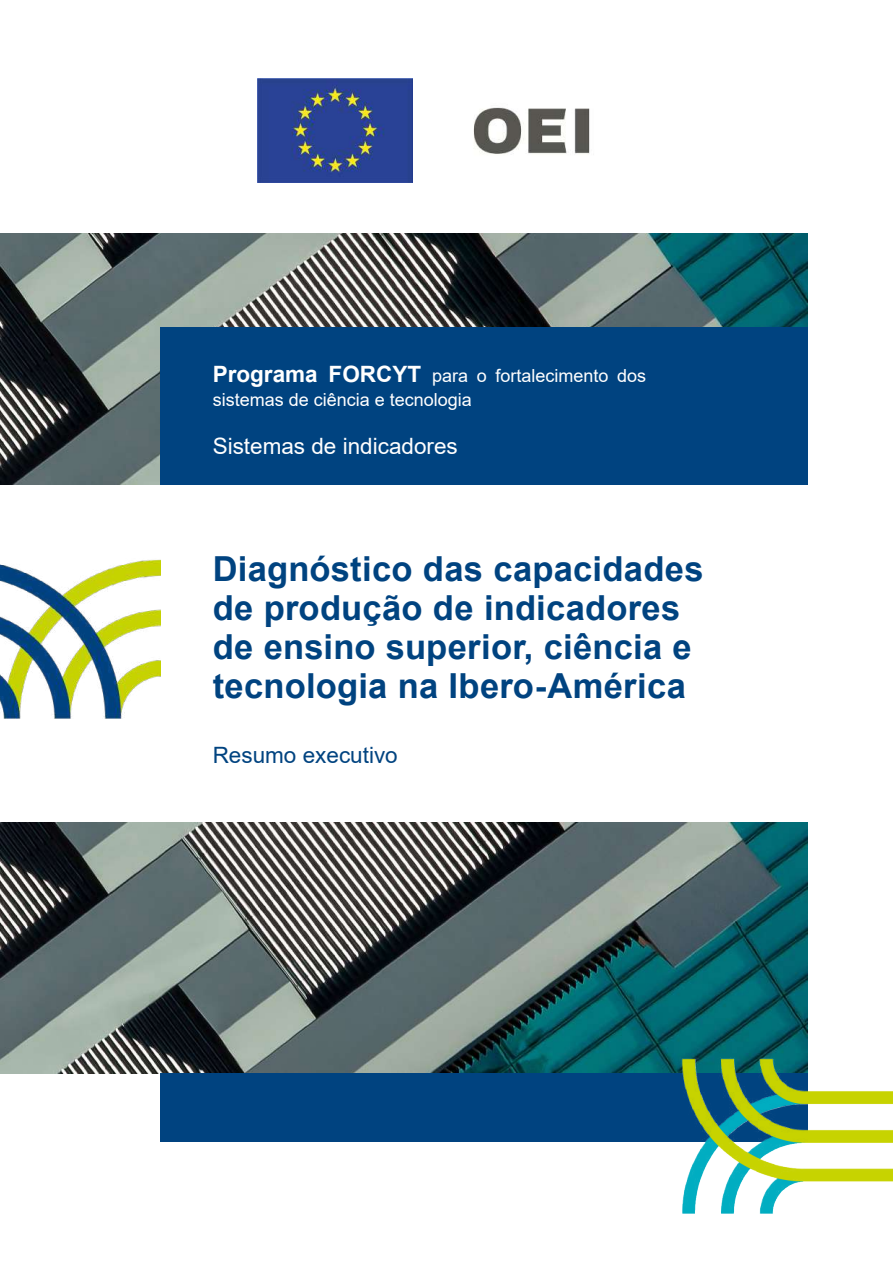
<style>
.page{position:relative;width:893px;height:1263px;background:#fff}
.page>*{position:absolute;margin:0;border:0;box-sizing:border-box;transform-origin:0 0}
.t1{font:700 34.5px/39px "Arial";letter-spacing:.005em;color:#004380}
.t2{font:22.5px "Arial";color:#fff}
.t3{font:22.5px "Arial";color:#004380}
.t4{font:18px/24px "Arial";color:#fff}
.s1{font-weight:700;font-size:22.5px}
</style>
<div class="page">
<img style="left:0;top:234px;width:808px;height:220px">
<img style="left:0;top:822px;width:808px;height:251px">
<div style="left:160px;top:327px;width:648px;height:158px;background:#004380"></div>
<div style="left:160px;top:1073px;width:648px;height:69px;background:#004380"></div>
<img style="left:473px;top:107px;width:117px;height:47px">
<img style="left:257px;top:79px;width:155px;height:104px">
<img style="left:672px;top:919px;width:221px;height:295px">
<img style="left:0;top:454px;width:160px;height:264px">
<p class="t4" style="left:213px;top:364px;width:435px"><span class="s1">Programa FORCYT</span> para o fortalecimento dos sistemas de ciência e tecnologia</p>
<p class="t2" style="left:213px;top:431px;width:247px">Sistemas de indicadores</p>
<p class="t1" style="left:213px;top:550px;width:492px">Diagnóstico das capacidades de produção de indicadores de ensino superior, ciência e tecnologia na Ibero-América</p>
<p class="t3" style="left:213px;top:739px;width:187px">Resumo executivo</p>
</div>
